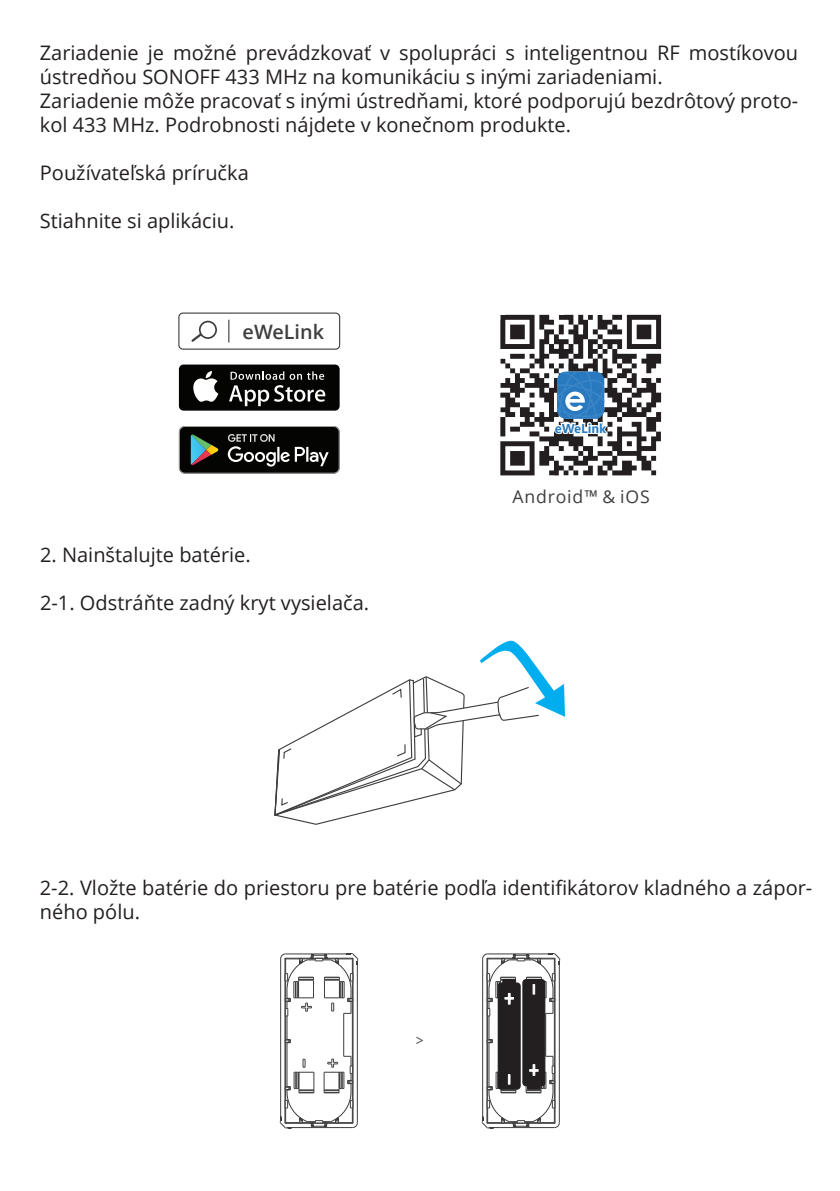
<style>
.page{position:relative;width:840px;height:1191px;background:#fff}
.page>*{position:absolute;margin:0;border:0;box-sizing:border-box;transform-origin:0 0}
.t1{font:20px/24px "Open Sans";color:#231f20}
.t2{font:600 19.8px "Open Sans";color:#3e3e3f}
.t3{font:17.6px "Open Sans";letter-spacing:.05em;color:#3e3e3f}
.t4{font:14.4px "Microsoft Ya Hei";color:#57585a}
.t5{font:700 12px "Microsoft Ya Hei";color:#2879bf}
</style>
<div class="page">
<div style="left:179px;top:364px;width:160px;height:46px;background:#040503;border-radius:5px"></div>
<svg style="left:193px;top:371px;width:25px;height:31px"></svg>
<svg style="left:229px;top:371px;width:96px;height:35px"></svg>
<svg style="left:191px;top:320px;width:26px;height:22px"></svg>
<div style="left:178px;top:312px;width:162px;height:38px;border:1px solid #3e3e3f;border-radius:4px"></div>
<svg style="left:228px;top:320px;width:1px;height:22px"></svg>
<svg style="left:179px;top:426px;width:160px;height:47px;background:#292c2a"></svg>
<svg style="left:500px;top:315px;width:160px;height:160px"></svg>
<svg style="left:274px;top:640px;width:290px;height:185px"></svg>
<hr style="left:286px;top:1042px;width:1px;height:44px;background:#3e3e3f">
<hr style="left:343px;top:1013px;width:1px;height:43px;background:#3e3e3f">
<hr style="left:284px;top:958px;width:1px;height:165px;background:#3e3e3f">
<hr style="left:352px;top:1001px;width:1px;height:65px;background:#3e3e3f">
<hr style="left:285px;top:1042px;width:1px;height:45px;background:#3e3e3f">
<svg style="left:280px;top:953px;width:78px;height:90px"></svg>
<svg style="left:279px;top:1056px;width:79px;height:72px"></svg>
<hr style="left:357px;top:964px;width:1px;height:158px;background:#3e3e3f">
<hr style="left:291px;top:1127px;width:61px;height:1px;background:#3e3e3f">
<hr style="left:280px;top:959px;width:1px;height:157px;background:#3e3e3f">
<hr style="left:285px;top:953px;width:61px;height:1px;background:#3e3e3f">
<hr style="left:488px;top:1042px;width:1px;height:44px;background:#3e3e3f">
<hr style="left:545px;top:1013px;width:1px;height:43px;background:#3e3e3f">
<hr style="left:486px;top:958px;width:1px;height:165px;background:#3e3e3f">
<hr style="left:554px;top:958px;width:1px;height:165px;background:#3e3e3f">
<hr style="left:553px;top:1001px;width:1px;height:65px;background:#3e3e3f">
<hr style="left:487px;top:1042px;width:1px;height:45px;background:#3e3e3f">
<hr style="left:558px;top:964px;width:1px;height:158px;background:#3e3e3f">
<hr style="left:482px;top:959px;width:1px;height:157px;background:#3e3e3f">
<div style="left:498px;top:983px;width:22px;height:106px;background:#231f20;border-radius:3px"></div>
<div style="left:497px;top:982px;width:23px;height:107px;border:1px solid #231f20;border-radius:3px"></div>
<div style="left:522px;top:979px;width:22px;height:106px;background:#231f20;border-radius:3px"></div>
<div style="left:522px;top:979px;width:23px;height:107px;border:1px solid #231f20;border-radius:3px"></div>
<svg style="left:482px;top:953px;width:78px;height:90px"></svg>
<svg style="left:481px;top:1056px;width:78px;height:72px"></svg>
<p class="t1" style="left:40px;top:40px;width:759px">Zariadenie je možné prevádzkovať v spolupráci s inteligentnou RF mostíkovou ústredňou SONOFF 433 MHz na komunikáciu s inými zariadeniami.<br>Zariadenie môže pracovať s inými ústredňami, ktoré podporujú bezdrôtový proto&shy;kol 433 MHz. Podrobnosti nájdete v konečnom produkte.</p>
<p class="t1" style="left:40px;top:160px;width:210px">Používateľská príručka</p>
<p class="t1" style="left:40px;top:208px;width:196px">Stiahnite si aplikáciu.</p>
<p class="t2" style="left:242px;top:318px;width:83px">eWeLink</p>
<p class="t1" style="left:40px;top:542px;width:212px">2. Nainštalujte batérie.</p>
<p class="t1" style="left:40px;top:590px;width:330px">2-1. Odstráňte zadný kryt vysielača.</p>
<p class="t5" style="left:554px;top:420px;width:53px">eWeLink</p>
<p class="t3" style="left:512px;top:484px;width:139px">Android™ &amp; iOS</p>
<p class="t1" style="left:40px;top:875px;width:773px">2-2. Vložte batérie do priestoru pre batérie podľa identifikátorov kladného a zápor&shy;ného pólu.</p>
<p class="t4" style="left:414px;top:1030px;width:12px">&gt;</p>
</div>
